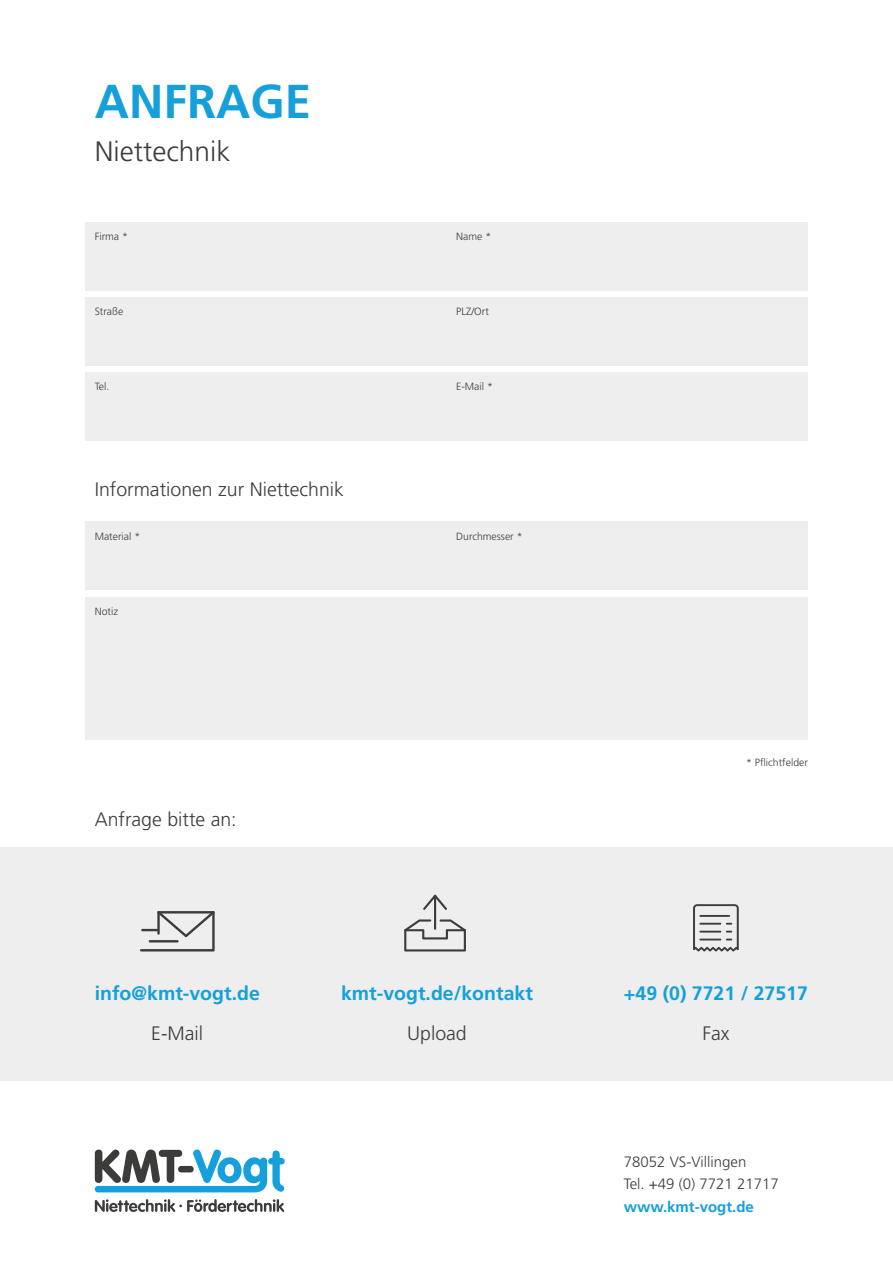
<style>
.page{position:relative;width:893px;height:1263px;background:#fff}
.page>*{position:absolute;margin:0;border:0;box-sizing:border-box;transform-origin:0 0}
.t1{font:700 47.55px "Frutiger";color:#159fdb}
.t2{font:300 28.05px "Frutiger";color:#3c3c3b}
.t3{font:300 19.5px "Frutiger";color:#3c3c3b}
.t4{font:700 19.5px "Frutiger";color:#159fdb}
.t5{font:300 15px/22.5px "Frutiger";color:#3c3c3b}
.t6{font:700 15px "Frutiger";color:#159fdb}
.t7{font:300 10.5px "Frutiger";color:#3c3c3b}
</style>
<div class="page">
<div style="left:85px;top:223px;width:723px;height:68px;background:#eee"></div>
<div style="left:85px;top:297px;width:723px;height:68px;background:#eee"></div>
<div style="left:85px;top:372px;width:723px;height:68px;background:#eee"></div>
<div style="left:85px;top:522px;width:723px;height:68px;background:#eee"></div>
<div style="left:85px;top:597px;width:723px;height:143px;background:#eee"></div>
<div style="left:0;top:847px;width:893px;height:234px;background:#eee"></div>
<svg style="left:95px;top:1199px;width:189px;height:13px"></svg>
<svg style="left:95px;top:1149px;width:190px;height:43px"></svg>
<svg style="left:693px;top:904px;width:46px;height:47px"></svg>
<svg style="left:140px;top:911px;width:75px;height:40px"></svg>
<hr style="left:149px;top:940px;width:30px;height:2px;background:#3c3c3b">
<svg style="left:423px;top:895px;width:24px;height:15px"></svg>
<hr style="left:434px;top:895px;width:2px;height:35px;background:#3c3c3b">
<svg style="left:404px;top:919px;width:62px;height:32px"></svg>
<h1 class="t1" style="left:95px;top:74px;width:218px">ANFRAGE</h1>
<h2 class="t2" style="left:95px;top:136px;width:137px">Niettechnik</h2>
<p class="t7" style="left:95px;top:230px;width:35px">Firma *</p>
<p class="t7" style="left:456px;top:230px;width:37px">Name *</p>
<p class="t7" style="left:95px;top:305px;width:30px">Straße</p>
<p class="t7" style="left:456px;top:305px;width:34px">PLZ/Ort</p>
<p class="t7" style="left:95px;top:380px;width:16px">Tel.</p>
<p class="t7" style="left:456px;top:380px;width:38px">E-Mail *</p>
<h3 class="t3" style="left:95px;top:479px;width:251px">Informationen zur Niettechnik</h3>
<p class="t7" style="left:95px;top:530px;width:47px">Material *</p>
<p class="t7" style="left:456px;top:530px;width:68px">Durchmesser *</p>
<p class="t7" style="left:95px;top:605px;width:25px">Notiz</p>
<h3 class="t3" style="left:95px;top:808px;width:143px">Anfrage bitte an:</h3>
<h3 class="t4" style="left:95px;top:982px;width:167px">info@kmt-vogt.de</h3>
<h3 class="t3" style="left:151px;top:1022px;width:53px">E-Mail</h3>
<h3 class="t4" style="left:341px;top:982px;width:193px">kmt-vogt.de/kontakt</h3>
<h3 class="t3" style="left:407px;top:1022px;width:61px">Upload</h3>
<p class="t7" style="left:746px;top:756px;width:63px">* Pflichtfelder</p>
<h3 class="t4" style="left:624px;top:982px;width:186px">+49 (0) 7721 / 27517</h3>
<h3 class="t3" style="left:702px;top:1022px;width:29px">Fax</h3>
<h3 class="t5" style="left:624px;top:1150px;width:156px">78052 VS-Villingen<br>Tel. +49 (0) 7721 21717</h3>
<h3 class="t6" style="left:624px;top:1198px;width:132px">www.kmt-vogt.de</h3>
</div>
